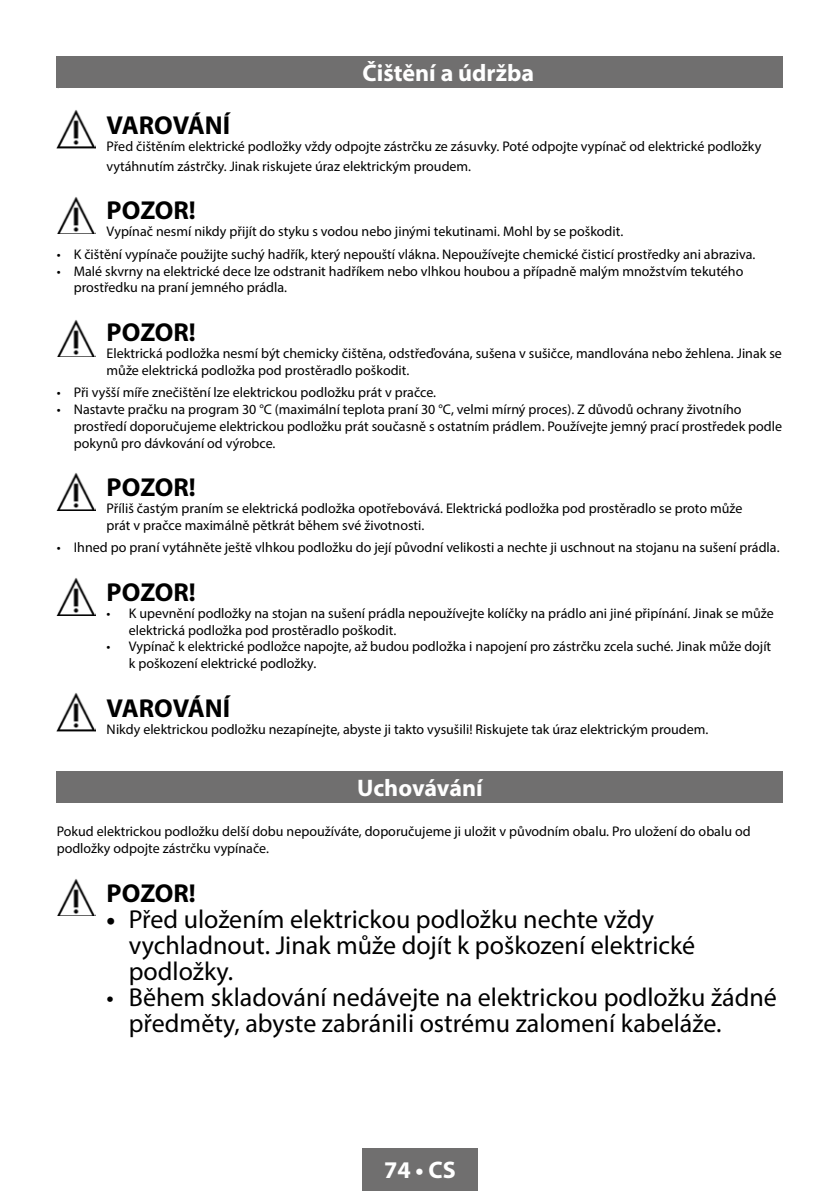
<style>
.page{position:relative;width:840px;height:1191px;background:#fff}
.page>*{position:absolute;margin:0;border:0;box-sizing:border-box;transform-origin:0 0}
.t1{font:26px/26px "Myriad Pro";color:#000}
.t2{font:700 26px "Myriad Pro";color:#000}
.t3{font:700 24px "Myriad Pro";color:#fff}
.t4{font:14px/16.8px "Myriad Pro";color:#000}
.s1{font-weight:700}
</style>
<div class="page">
<div style="left:57px;top:57px;width:725px;height:31px;background:#706f6f"></div>
<img style="left:57px;top:110px;width:38px;height:38px">
<img style="left:57px;top:197px;width:38px;height:37px">
<img style="left:57px;top:320px;width:38px;height:36px">
<img style="left:57px;top:473px;width:38px;height:37px">
<img style="left:57px;top:578px;width:38px;height:37px">
<img style="left:57px;top:693px;width:38px;height:38px">
<div style="left:57px;top:771px;width:725px;height:31px;background:#706f6f"></div>
<img style="left:57px;top:879px;width:38px;height:37px">
<div style="left:362px;top:1148px;width:115px;height:43px;background:#706f6f"></div>
<p class="t4" style="left:57px;top:75px;width:4px">.</p>
<h2 class="t3" style="left:362px;top:58px;width:173px">Čištění a údržba</h2>
<h1 class="t2" style="left:107px;top:108px;width:125px">VAROVÁNÍ</h1>
<p class="t4" style="left:107px;top:136px;width:655px;line-height:20px">Před čištěním elektrické podložky vždy odpojte zástrčku ze zásuvky. Poté odpojte vypínač od elektrické podložky vytáhnutím zástrčky. Jinak riskujete úraz elektrickým proudem.</p>
<h1 class="t2" style="left:107px;top:194px;width:91px">POZOR!</h1>
<p class="t4" style="left:107px;top:223px;width:518px">Vypínač nesmí nikdy přijít do styku s vodou nebo jinými tekutinami. Mohl by se poškodit.</p>
<p class="t4" style="left:57px;top:245px;width:700px">• K čištění vypínače použijte suchý hadřík, který nepouští vlákna. Nepoužívejte chemické čisticí prostředky ani abraziva.</p>
<p class="t4" style="left:74px;top:262px;width:670px;text-indent:-17px">• Malé skvrny na elektrické dece lze odstranit hadříkem nebo vlhkou houbou a případně malým množstvím tekutého prostředku na praní jemného prádla.</p>
<h1 class="t2" style="left:107px;top:315px;width:91px">POZOR!</h1>
<p class="t4" style="left:107px;top:344px;width:676px">Elektrická podložka nesmí být chemicky čištěna, odstřeďována, sušena v sušičce, mandlována nebo žehlena. Jinak se může elektrická podložka pod prostěradlo poškodit.</p>
<p class="t4" style="left:57px;top:384px;width:381px">• Při vyšší míře znečištění lze elektrickou podložku prát v pračce.</p>
<p class="t4" style="left:74px;top:400px;width:709px;text-indent:-17px">• Nastavte pračku na program 30 °C (maximální teplota praní 30 °C, velmi mírný proces). Z důvodů ochrany životního prostředí doporučujeme elektrickou podložku prát současně s ostatním prádlem. Používejte jemný prací prostředek podle pokynů pro dávkování od výrobce.</p>
<h1 class="t2" style="left:107px;top:470px;width:91px">POZOR!</h1>
<p class="t4" style="left:107px;top:500px;width:637px">Příliš častým praním se elektrická podložka opotřebovává. Elektrická podložka pod prostěradlo se proto může prát v pračce maximálně pětkrát během své životnosti.</p>
<p class="t4" style="left:57px;top:539px;width:724px">• Ihned po praní vytáhněte ještě vlhkou podložku do její původní velikosti a nechte ji uschnout na stojanu na sušení prádla.</p>
<h1 class="t2" style="left:107px;top:575px;width:91px">POZOR!</h1>
<p class="t4" style="left:129px;top:604px;width:646px;text-indent:-22px">• K upevnění podložky na stojan na sušení prádla nepoužívejte kolíčky na prádlo ani jiné připínání. Jinak se může elektrická podložka pod prostěradlo poškodit.</p>
<p class="t4" style="left:129px;top:638px;width:643px;text-indent:-22px">• Vypínač k elektrické podložce napojte, až budou podložka i napojení pro zástrčku zcela suché. Jinak může dojít k poškození elektrické podložky.</p>
<h1 class="t2" style="left:107px;top:691px;width:125px">VAROVÁNÍ</h1>
<p class="t4" style="left:107px;top:720px;width:603px">Nikdy elektrickou podložku nezapínejte, abyste ji takto vysušili! Riskujete tak úraz elektrickým proudem.</p>
<h2 class="t3" style="left:357px;top:772px;width:127px">Uchovávání</h2>
<p class="t4" style="left:57px;top:823px;width:695px">Pokud elektrickou podložku delší dobu nepoužíváte, doporučujeme ji uložit v původním obalu. Pro uložení do obalu od podložky odpojte zástrčku vypínače.</p>
<h1 class="t2" style="left:107px;top:876px;width:91px">POZOR!</h1>
<h1 class="t1" style="left:129px;top:905px;width:567px;text-indent:-22px"><span class="s1">•</span> Před uložením elektrickou podložku nechte vždy vychladnout. Jinak může dojít k poškození elektrické podložky.</h1>
<h1 class="t1" style="left:129px;top:983px;width:649px;text-indent:-22px">• Během skladování nedávejte na elektrickou podložku žádné předměty, abyste zabránili ostrému zalomení kabeláže.</h1>
<h2 class="t3" style="left:384px;top:1153px;width:73px">74 • CS</h2>
</div>
